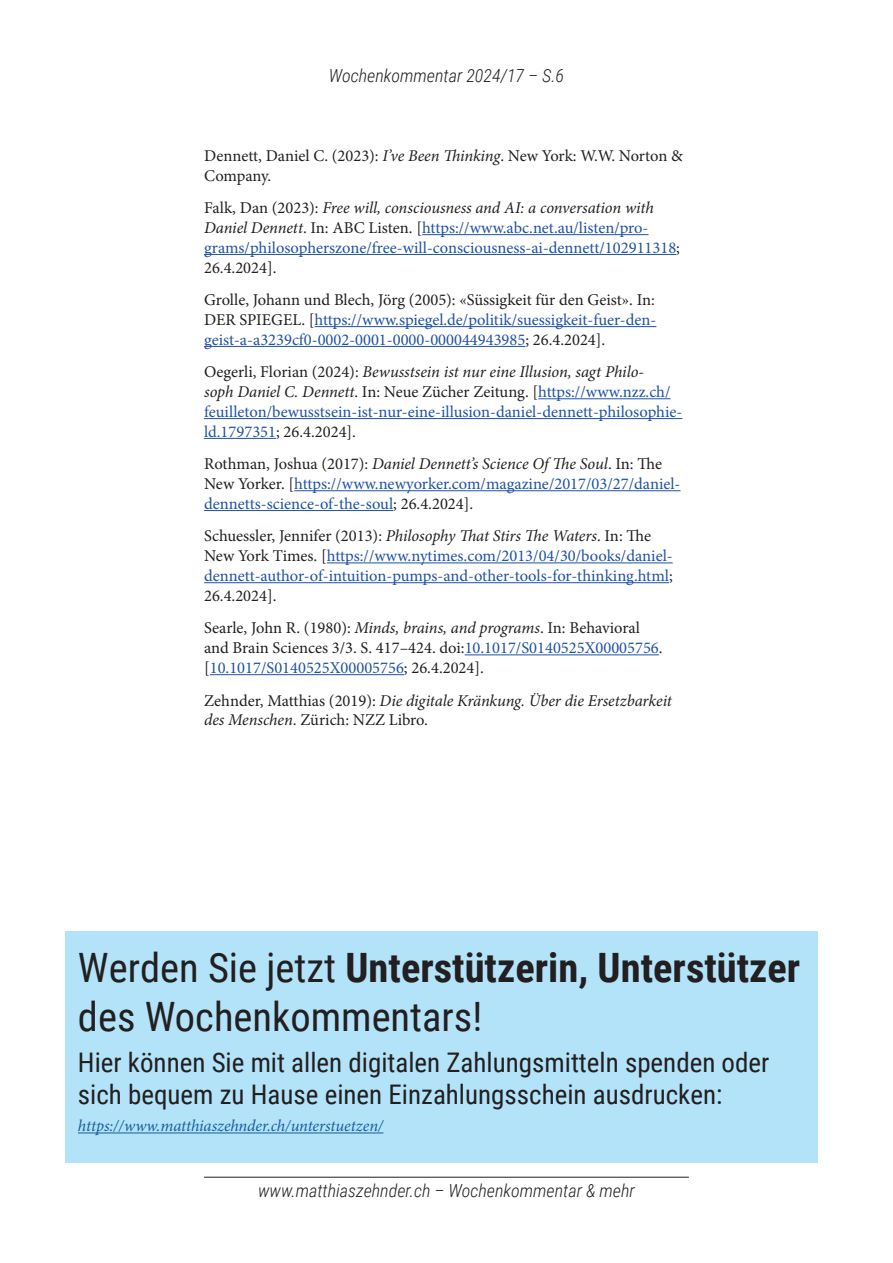
<style>
.page{position:relative;width:893px;height:1263px;background:#fff}
.page>*{position:absolute;margin:0;border:0;box-sizing:border-box;transform-origin:0 0}
.t1{font:40.5px/48.6px "Roboto Condensed";color:#231f20}
.t2{font:27px/32.4px "Roboto Condensed";color:#231f20}
.t3{font:italic 300 18px "Roboto Condensed";color:#231f20}
.t4{font:16.5px/19.8px "Minion Pro";color:#1f52a3}
.t5{font:16.5px/19.8px "Minion Pro";color:#231f20}
.t6{font:italic 16.5px/19.8px "Minion Pro";letter-spacing:-.01em;color:#231f20}
.t7{font:italic 16.5px "Minion Pro";letter-spacing:-.005em;color:#175d9e}
.s1{font-style:italic}
.s2{color:#231f20}
.s3{font-style:italic;color:#231f20}
.s4{color:#1f52a3}
.s5{font-style:normal}
.s6{font-weight:700}
</style>
<div class="page">
<hr style="left:204px;top:1177px;width:485px;height:1px;background:#231f20">
<hr style="left:422px;top:234px;width:226px;height:1px;background:#1f52a3">
<hr style="left:204px;top:254px;width:472px;height:1px;background:#1f52a3">
<hr style="left:315px;top:326px;width:341px;height:1px;background:#1f52a3">
<hr style="left:204px;top:346px;width:321px;height:1px;background:#1f52a3">
<hr style="left:538px;top:398px;width:133px;height:1px;background:#1f52a3">
<hr style="left:204px;top:418px;width:478px;height:1px;background:#1f52a3">
<hr style="left:204px;top:438px;width:72px;height:1px;background:#1f52a3">
<hr style="left:294px;top:490px;width:386px;height:1px;background:#1f52a3">
<hr style="left:204px;top:510px;width:189px;height:1px;background:#1f52a3">
<hr style="left:327px;top:562px;width:346px;height:1px;background:#1f52a3">
<hr style="left:204px;top:582px;width:465px;height:1px;background:#1f52a3">
<hr style="left:465px;top:654px;width:194px;height:1px;background:#1f52a3">
<hr style="left:210px;top:674px;width:194px;height:1px;background:#1f52a3">
<div style="left:65px;top:931px;width:753px;height:231px;background:#b3e3f9"></div>
<hr style="left:78px;top:1132px;width:305px;height:1px;background:#175d9e">
<p class="t3" style="left:329px;top:63px;width:237px">Wochenkommentar 2024/17 – S.6</p>
<p class="t5" style="left:204px;top:146px;width:480px">Dennett, Daniel C. (2023): <span class="s1">I’ve Been Thinking</span>. New York: W.W. Norton &amp;<br>Company.</p>
<p class="t4" style="left:204px;top:198px;width:477px"><span class="s2">Falk, Dan (2023):</span> <span class="s3">Free will, consciousness and AI: a conversation with Daniel Dennett</span><span class="s2">. In: ABC Listen. [</span>https://www.abc.net.au/listen/pro&shy;grams/philosopherszone/free-will-consciousness-ai-dennett/102911318<span class="s2">; 26.4.2024].</span></p>
<p class="t4" style="left:204px;top:290px;width:454px;text-align:justify"><span class="s2">Grolle, Johann und Blech, Jörg (2005): «Süssigkeit für den Geist». In:<br>DER SPIEGEL. [</span>https://www.spiegel.de/politik/suessigkeit-fuer-den&shy;geist-a-a3239cf0-0002-0001-0000-000044943985<span class="s2">; 26.4.2024].</span></p>
<p class="t4" style="left:204px;top:362px;width:480px"><span class="s2">Oegerli, Florian (2024):</span> <span class="s3">Bewusstsein ist nur eine Illusion, sagt Philo-<br>soph Daniel C. Dennett</span><span class="s2">. In: Neue Zücher Zeitung. [</span>https://www.nzz.ch/ feuilleton/bewusstsein-ist-nur-eine-illusion-daniel-dennett-philosophie&shy;ld.1797351<span class="s2">; 26.4.2024].</span></p>
<p class="t4" style="left:204px;top:454px;width:478px"><span class="s2">Rothman, Joshua (2017):</span> <span class="s3">Daniel Dennett’s Science Of The Soul</span><span class="s2">. In: The<br>New Yorker. [</span>https://www.newyorker.com/magazine/2017/03/27/daniel&shy;dennetts-science-of-the-soul<span class="s2">; 26.4.2024].</span></p>
<p class="t4" style="left:204px;top:526px;width:470px"><span class="s2">Schuessler, Jennifer (2013):</span> <span class="s3">Philosophy That Stirs The Waters</span><span class="s2">. In: The New York Times. [</span>https://www.nytimes.com/2013/04/30/books/daniel&shy;dennett-author-of-intuition-pumps-and-other-tools-for-thinking.html<span class="s2">; 26.4.2024].</span></p>
<p class="t5" style="left:204px;top:618px;width:460px">Searle, John R. (1980): <span class="s1">Minds, brains, and programs</span>. In: Behavioral and Brain Sciences 3/3. S. 417–424. doi:<span class="s4">10.1017/S0140525X00005756</span>. [<span class="s4">10.1017/S0140525X00005756</span>; 26.4.2024].</p>
<p class="t6" style="left:204px;top:690px;width:469px"><span class="s5">Zehnder, Matthias (2019):</span> Die digitale Kränkung. Über die Ersetzbarkeit des Menschen<span class="s5">. Zürich: NZZ Libro.</span></p>
<h1 class="t1" style="left:78px;top:942px;width:724px">Werden Sie jetzt <span class="s6">Unterstützerin, Unterstützer </span>des Wochenkommentars!</h1>
<h2 class="t2" style="left:78px;top:1045px;width:693px">Hier können Sie mit allen digitalen Zahlungsmitteln spenden oder sich bequem zu Hause einen Einzahlungsschein ausdrucken:</h2>
<p class="t7" style="left:78px;top:1115px;width:307px">https://www.matthiaszehnder.ch/unterstuetzen/</p>
<p class="t3" style="left:258px;top:1178px;width:378px">www.matthiaszehnder.ch – Wochenkommentar &amp; mehr</p>
</div>
